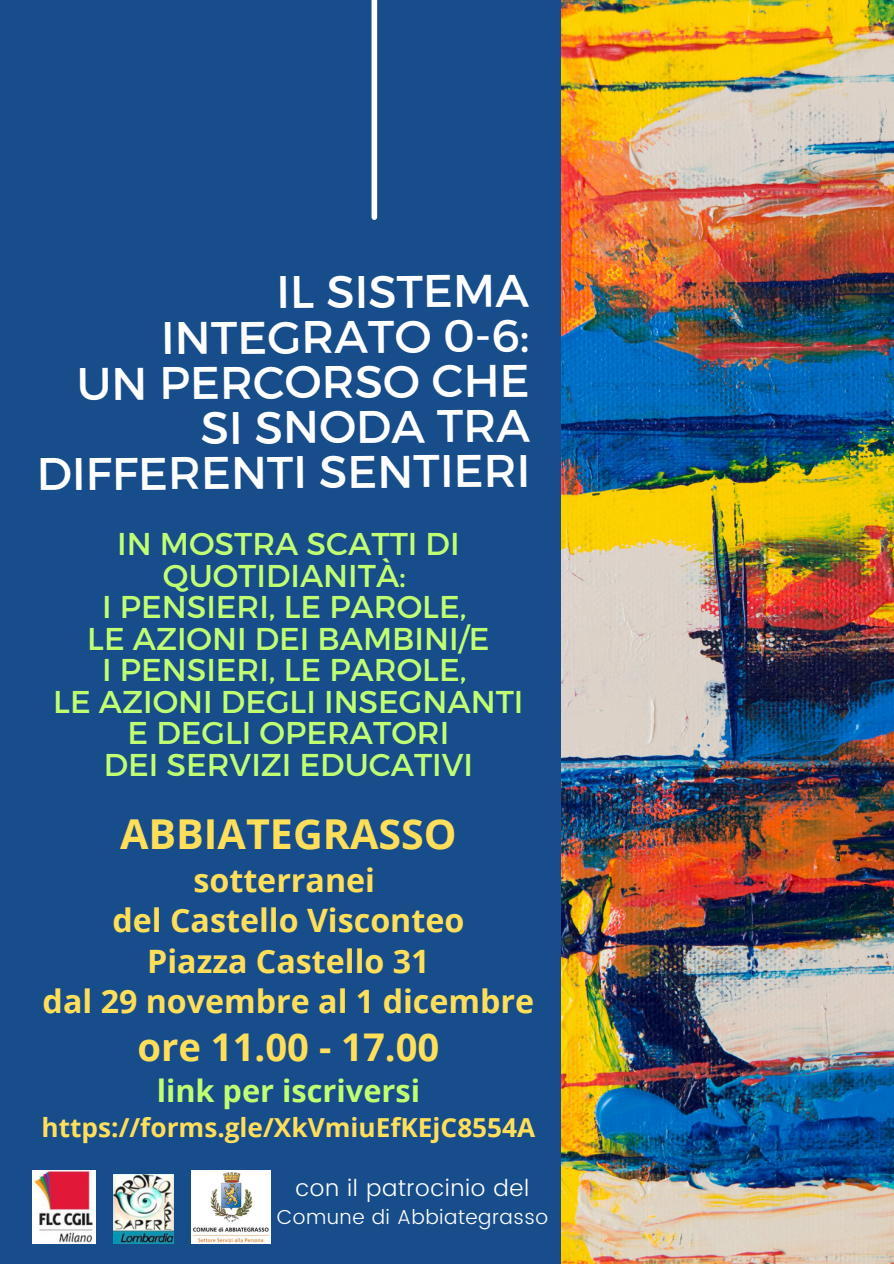
<style>
.page{position:relative;width:894px;height:1264px;background:#fff}
.page>*{position:absolute;margin:0;border:0;box-sizing:border-box;transform-origin:0 0}
.t1{font:45.6px/45.2px "Montserrat";letter-spacing:-.01em;color:#fff;text-align:right}
.t2{font:700 41.25px "Open Sans";color:#ffde59}
.t3{font:700 38.25px "Open Sans";color:#ffde59}
.t4{font:700 32.25px/40.5px "Open Sans";color:#ffde59;text-align:center}
.t5{font:31.5px/31.5px "Montserrat";color:#c1ff72;text-align:center}
.t6{font:700 30.75px "Open Sans";color:#c1ff72}
.t7{font:700 26.25px "Open Sans";color:#ffde59}
.t8{font:300 23.25px "Poppins";letter-spacing:.025em;color:#fff}
.t9{font:300 20.25px "Poppins";letter-spacing:.025em;color:#fff}
</style>
<div class="page">
<div style="left:0;top:0;width:893px;height:1263px;background:#184d8b"></div>
<img style="left:561px;top:0;width:332px;height:1263px">
<div style="left:371px;top:0;width:6px;height:217px;background:#fff"></div>
<img style="left:114px;top:1174px;width:59px;height:69px">
<img style="left:191px;top:1170px;width:79px;height:73px">
<img style="left:33px;top:1170px;width:63px;height:73px">
<p class="t1" style="left:37px;top:267px;width:495px">IL SISTEMA<br>INTEGRATO 0-6:<br>UN PERCORSO CHE<br>SI SNODA TRA<br>DIFFERENTI SENTIERI</p>
<p class="t5" style="left:53px;top:526px;width:471px">IN MOSTRA SCATTI DI<br>QUOTIDIANITÀ:<br>I PENSIERI, LE PAROLE,<br>LE AZIONI DEI BAMBINI/E<br>I PENSIERI, LE PAROLE,<br>LE AZIONI DEGLI INSEGNANTI<br>E DEGLI OPERATORI<br>DEI SERVIZI EDUCATIVI</p>
<p class="t2" style="left:120px;top:805px;width:338px">ABBIATEGRASSO</p>
<p class="t4" style="left:43px;top:859px;width:493px">sotterranei<br>del Castello Visconteo<br>Piazza Castello 31<br>dal 29 novembre al 1 dicembre</p>
<p class="t3" style="left:137px;top:1019px;width:303px">ore 11.00 - 17.00</p>
<p class="t6" style="left:157px;top:1069px;width:265px">link per iscriversi</p>
<p class="t7" style="left:42px;top:1109px;width:495px">https://forms.gle/XkVmiuEfKEjC8554A</p>
<p class="t8" style="left:295px;top:1174px;width:235px">con il patrocinio del</p>
<p class="t9" style="left:276px;top:1205px;width:273px">Comune di Abbiategrasso</p>
</div>
